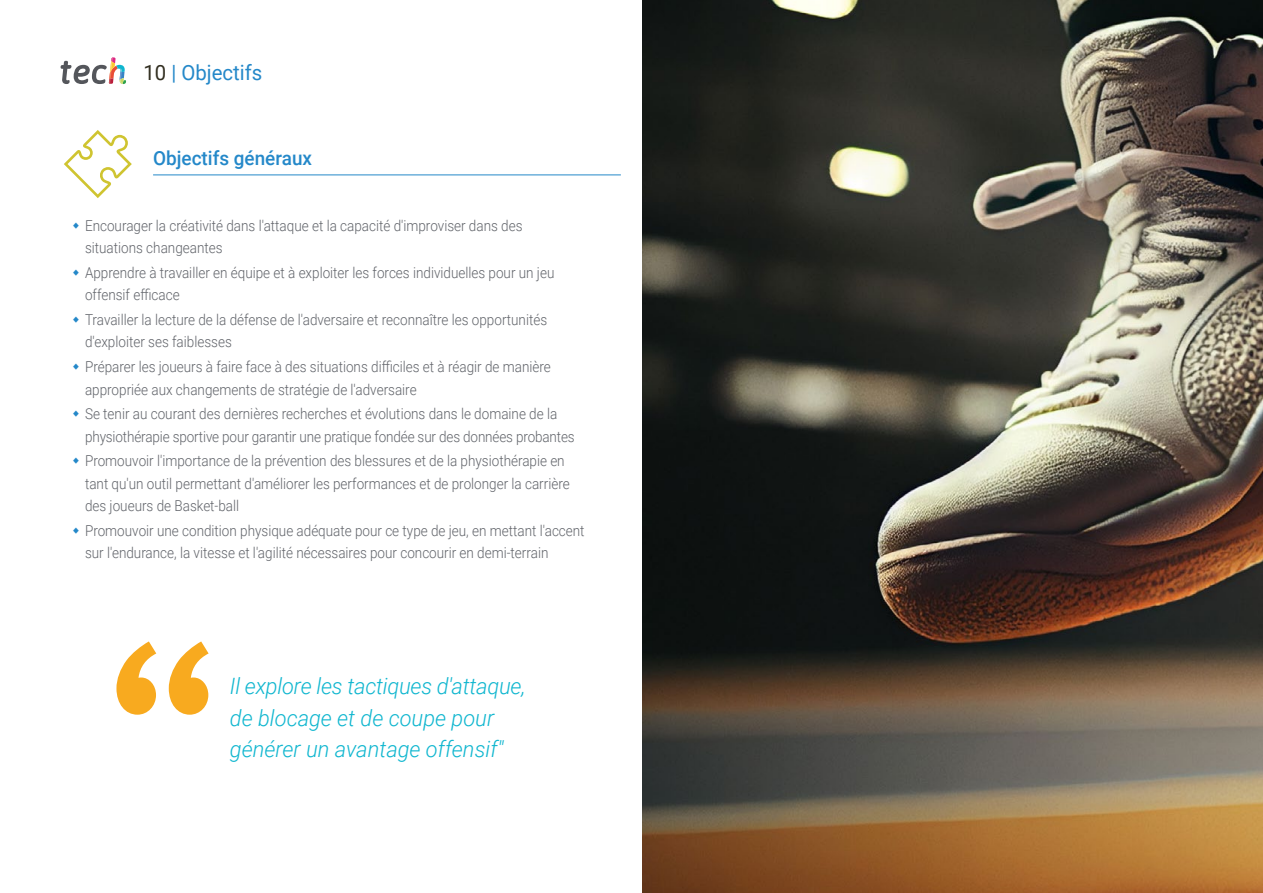
<style>
.page{position:relative;width:1263px;height:893px;background:#fff}
.page>*{position:absolute;margin:0;border:0;box-sizing:border-box;transform-origin:0 0}
.t1{font:italic 300 22.5px/31.5px "Roboto";color:#0fb6cf}
.t2{font:21px "Roboto";color:#2488c9}
.t3{font:500 19.5px "Roboto";color:#2488c9}
.t4{font:300 15px/22.5px "Roboto";color:#61646a;scale:.9 1}
.s1{color:#312e20}
</style>
<div class="page">
<hr style="left:153px;top:175px;width:468px;height:1px;background:#2488c9">
<svg style="left:64px;top:130px;width:68px;height:68px"></svg>
<img style="left:642px;top:0;width:621px;height:893px">
<svg style="left:61px;top:57px;width:65px;height:27px"></svg>
<svg style="left:116px;top:641px;width:93px;height:74px"></svg>
<h2 class="t2" style="left:144px;top:57px;width:120px"><span class="s1">10</span> | Objectifs</h2>
<h3 class="t3" style="left:153px;top:144px;width:160px">Objectifs généraux</h3>
<p class="t4" style="left:85px;top:213px;width:488px">Encourager la créativité dans l'attaque et la capacité d'improviser dans des situations changeantes</p>
<p class="t4" style="left:85px;top:261px;width:523px">Apprendre à travailler en équipe et à exploiter les forces individuelles pour un jeu offensif efficace</p>
<p class="t4" style="left:85px;top:308px;width:515px">Travailler la lecture de la défense de l'adversaire et reconnaître les opportunités d'exploiter ses faiblesses</p>
<p class="t4" style="left:85px;top:355px;width:519px">Préparer les joueurs à faire face à des situations difficiles et à réagir de manière appropriée aux changements de stratégie de l'adversaire</p>
<p class="t4" style="left:85px;top:402px;width:546px">Se tenir au courant des dernières recherches et évolutions dans le domaine de la physiothérapie sportive pour garantir une pratique fondée sur des données probantes</p>
<p class="t4" style="left:85px;top:449px;width:540px">Promouvoir l'importance de la prévention des blessures et de la physiothérapie en tant qu'un outil permettant d'améliorer les performances et de prolonger la carrière des joueurs de Basket-ball</p>
<p class="t4" style="left:85px;top:519px;width:557px">Promouvoir une condition physique adéquate pour ce type de jeu, en mettant l'accent sur l'endurance, la vitesse et l'agilité nécessaires pour concourir en demi-terrain</p>
<h1 class="t1" style="left:230px;top:670px;width:297px">Il explore les tactiques d'attaque, de blocage et de coupe pour générer un avantage offensif"</h1>
</div>
